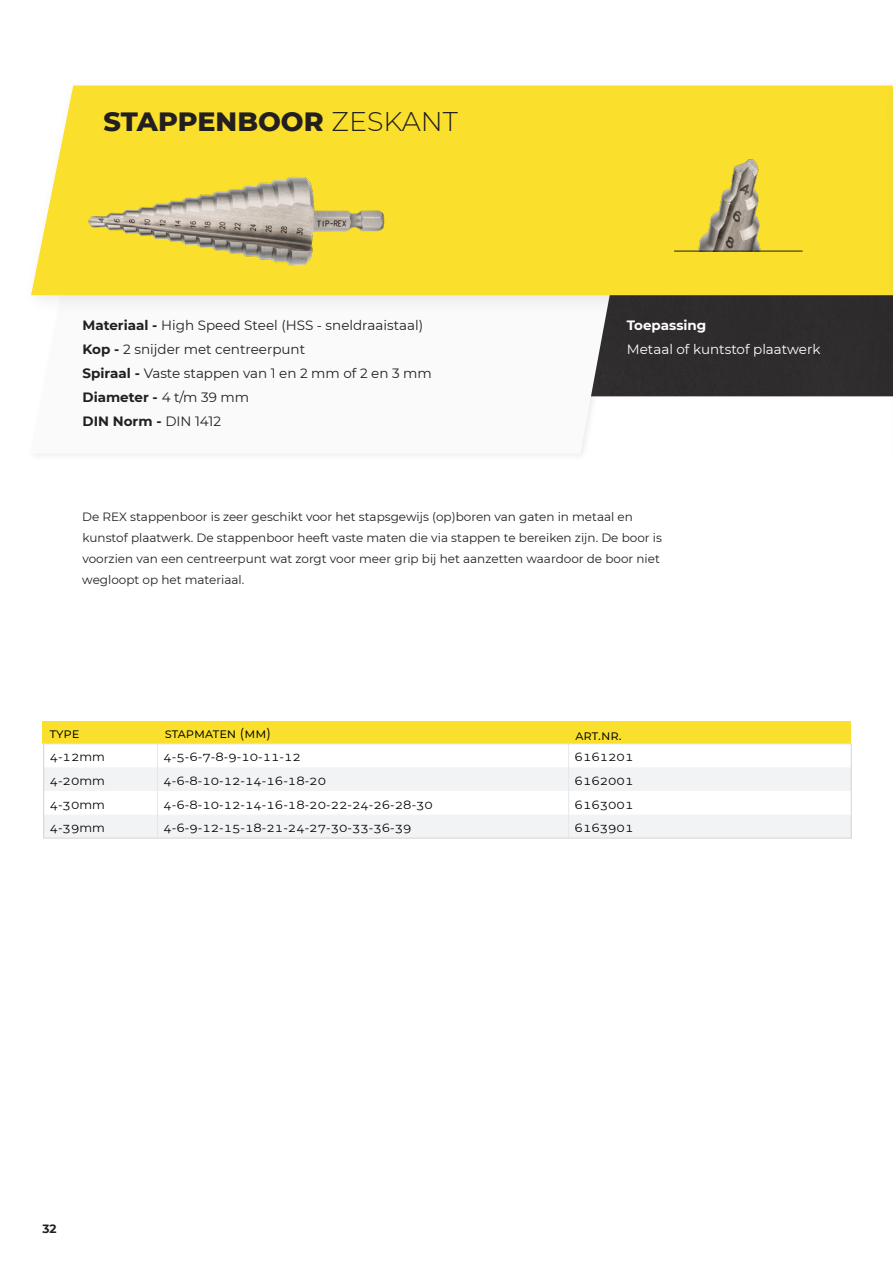
<style>
.page{position:relative;width:893px;height:1263px;background:#fff}
.page>*{position:absolute;margin:0;border:0;box-sizing:border-box;transform-origin:0 0}
.t1{font:800 27px "Montserrat";color:#231f20}
.C1_8pt_black{font:13.5px "Montserrat";color:#231f20}
.C1_8pt_black-2{font:700 13.5px "Montserrat";color:#231f20}
.C1_8pt_black-3{font:13.5px "Montserrat";color:#fff}
.t2{font:13.5px "Montserrat";color:#000}
.C1_8pt_black-4{font:700 13.5px "Montserrat";color:#fff}
.C1_8pt_black-5{font:12px/21px "Montserrat";color:#231f20}
.C1_8pt_black-6{font:12px "Montserrat";color:#000}
.t3{font:700 12px "Montserrat";color:#231f20}
.s1{font-weight:300}
.s2{font-weight:700}
.s3{font-weight:400}
</style>
<div class="page">
<div style="left:633px;top:315px;width:257px;height:81px;background:#2f2c2e"></div>
<div style="left:27px;top:205px;width:606px;height:256px;background:#333;opacity:.1"></div>
<svg style="left:31px;top:315px;width:594px;height:139px"></svg>
<div style="left:22px;top:75px;width:871px;height:240px;background:#333;opacity:.1"></div>
<div style="left:31px;top:86px;width:851px;height:209px;background:#fae02c"></div>
<hr style="left:890px;top:204px;width:3px;height:256px;background:#333;opacity:.1">
<div style="left:882px;top:75px;width:11px;height:240px;background:#333;opacity:.1"></div>
<svg style="left:892px;top:86px;width:1px;height:209px"></svg>
<img style="left:37px;top:91px;width:388px;height:259px">
<img style="left:668px;top:150px;width:102px;height:101px">
<hr style="left:674px;top:251px;width:128px;height:1px;background:#231f20">
<div style="left:43px;top:721px;width:808px;height:22px;background:#fae02c"></div>
<svg style="left:44px;top:767px;width:807px;height:71px;fill:#f2f3f4"></svg>
<hr style="left:43px;top:743px;width:114px;height:1px;background:#d1d2d4">
<hr style="left:157px;top:743px;width:412px;height:1px;background:#d1d2d4">
<hr style="left:569px;top:743px;width:282px;height:1px;background:#d1d2d4">
<svg style="left:43px;top:744px;width:1px;height:94px"></svg>
<svg style="left:851px;top:744px;width:1px;height:94px"></svg>
<svg style="left:157px;top:744px;width:1px;height:94px"></svg>
<svg style="left:568px;top:744px;width:1px;height:94px"></svg>
<hr style="left:43px;top:838px;width:808px;height:1px;background:#d5d6d8">
<p class="t1" style="left:104px;top:101px;width:356px">STAPPENBOOR <span class="s1">ZESKANT</span></p>
<p class="C1_8pt_black" style="left:83px;top:316px;width:342px"><span class="s2">Materiaal -</span> High Speed Steel (HSS - sneldraaistaal)</p>
<p class="C1_8pt_black" style="left:83px;top:340px;width:224px"><span class="s2">Kop -</span> 2 snijder met centreerpunt</p>
<p class="C1_8pt_black" style="left:82px;top:364px;width:351px"><span class="s2">Spiraal -</span> Vaste stappen van 1 en 2 mm of 2 en 3 mm</p>
<p class="C1_8pt_black-2" style="left:83px;top:387px;width:168px">Diameter - <span class="s3">4 t/m 39 mm</span></p>
<p class="C1_8pt_black-2" style="left:83px;top:411px;width:140px">DIN Norm - <span class="s3">DIN 1412</span></p>
<p class="C1_8pt_black-4" style="left:627px;top:315px;width:81px">Toepassing</p>
<p class="C1_8pt_black-3" style="left:627px;top:340px;width:195px">Metaal of kuntstof plaatwerk</p>
<p class="C1_8pt_black-5" style="left:82px;top:506px;width:581px">De REX stappenboor is zeer geschikt voor het stapsgewijs (op)boren van gaten in metaal en kunstof plaatwerk. De stappenboor heeft vaste maten die via stappen te bereiken zijn. De boor is voorzien van een centreerpunt wat zorgt voor meer grip bij het aanzetten waardoor de boor niet wegloopt op het materiaal.</p>
<p class="t2" style="left:50px;top:723px;width:22px">TypE</p>
<p class="t2" style="left:165px;top:723px;width:107px">Stap maten (mm)</p>
<p class="C1_8pt_black-6" style="left:50px;top:749px;width:57px">4-12mm</p>
<p class="C1_8pt_black-6" style="left:163px;top:749px;width:139px">4-5-6-7-8-9-10-11-12</p>
<p class="C1_8pt_black-6" style="left:575px;top:749px;width:60px">6161201</p>
<p class="C1_8pt_black-6" style="left:50px;top:772px;width:57px">4-20mm</p>
<p class="C1_8pt_black-6" style="left:163px;top:772px;width:164px">4-6-8-10-12-14-16-18-20</p>
<p class="C1_8pt_black-6" style="left:575px;top:772px;width:60px">6162001</p>
<p class="C1_8pt_black-6" style="left:50px;top:796px;width:57px">4-30mm</p>
<p class="C1_8pt_black-6" style="left:163px;top:796px;width:271px">4-6-8-10-12-14-16-18-20-22-24-26-28-30</p>
<p class="C1_8pt_black-6" style="left:575px;top:796px;width:60px">6163001</p>
<p class="C1_8pt_black-6" style="left:50px;top:820px;width:57px">4-39mm</p>
<p class="C1_8pt_black-6" style="left:163px;top:820px;width:250px">4-6-9-12-15-18-21-24-27-30-33-36-39</p>
<p class="C1_8pt_black-6" style="left:575px;top:820px;width:60px">6163901</p>
<p class="t2" style="left:576px;top:726px;width:48px">Art.nr.</p>
<p class="t3" style="left:43px;top:1220px;width:16px">32</p>
</div>
